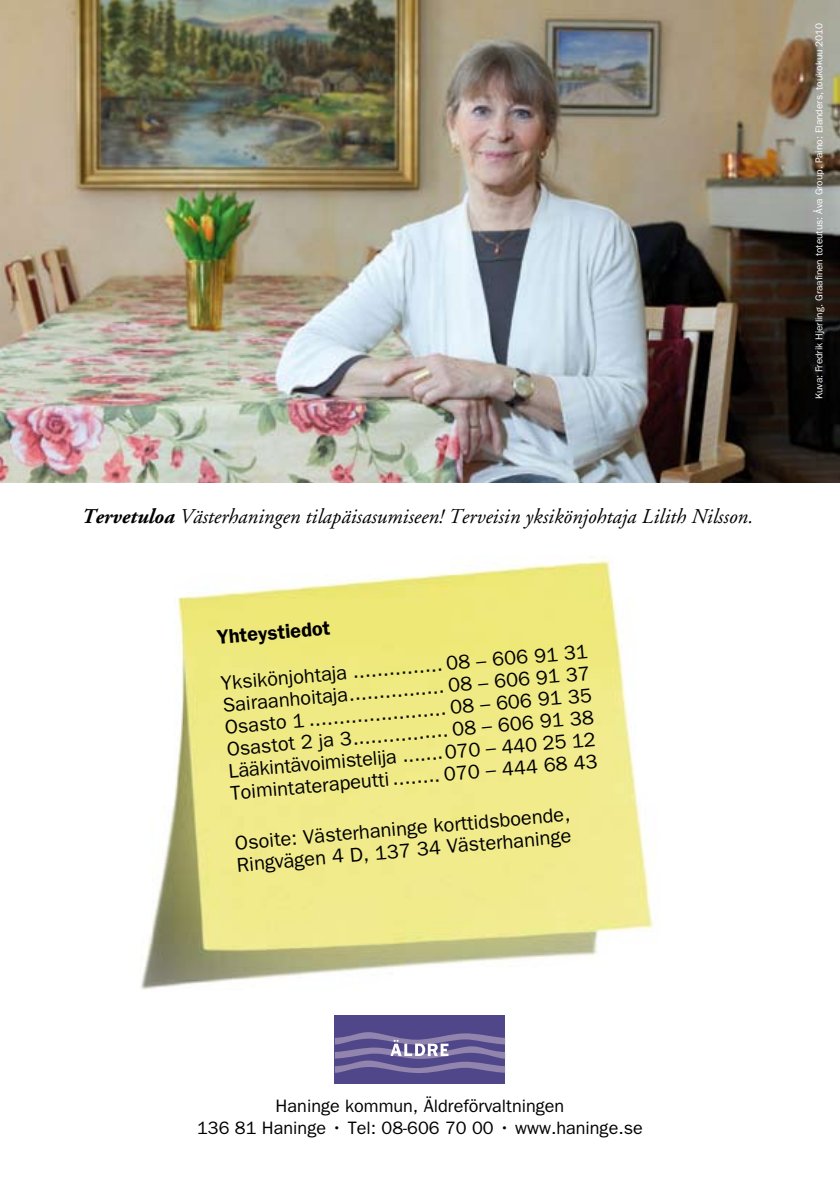
<style>
.page{position:relative;width:840px;height:1191px;background:#fff}
.page>*{position:absolute;margin:0;border:0;box-sizing:border-box;transform-origin:0 0}
.t1{font:italic 21px "Adobe Garamond";color:#000}
.t2{font:20px/22px "Franklin Gothic LT";color:#000;text-align:justify}
.t3{font:600 20px "Franklin Gothic LT";color:#000}
.t4{font:18px/21.6px "Franklin Gothic LT";color:#000;text-align:center}
.t5{font:10px "Franklin Gothic LT";color:#fff}
.s1{font-weight:700}
</style>
<div class="page">
<img style="left:141px;top:559px;width:514px;height:485px">
<img style="left:0;top:0;width:839px;height:482px">
<div style="left:334px;top:1015px;width:171px;height:68px;background:#50478a"></div>
<svg style="left:335px;top:1032px;width:170px;height:41px"></svg>
<p class="t1" style="left:82px;top:505px;width:672px"><span class="s1">Tervetuloa</span> Västerhaningen tilapäisasumiseen! Terveisin yksikönjohtaja Lilith Nilsson.</p>
<p class="t3" style="left:216px;top:625px;width:115px;rotate:-5deg">Yhteystiedot</p>
<p class="t2" style="left:220px;top:672px;width:370px;rotate:-5deg">Yksikönjohtaja ............... 08 – 606 91 31<br>Sairaanhoitaja................ 08 – 606 91 37<br>Osasto 1 ....................... 08 – 606 91 35<br>Osastot 2 ja 3................ 08 – 606 91 38<br>Lääkintävoimistelija .......070 – 440 25 12<br>Toimintaterapeutti........ 070 – 444 68 43</p>
<p class="t2" style="left:234px;top:832px;width:338px;rotate:-5deg">Osoite: Västerhaninge korttidsboende,<br>Ringvägen 4 D, 137 34 Västerhaninge</p>
<p class="t5" style="left:812px;top:399px;width:378px;rotate:-90deg">Kuva: Fredrik Hjerling. Graafinen toteutus: Åva Group. Paino: Elanders, toukokuu 2010</p>
<p class="t4" style="left:197px;top:1095px;width:447px">Haninge kommun, Äldreförvaltningen<br>136 81 Haninge • Tel: 08-606 70 00 • www.haninge.se</p>
</div>
